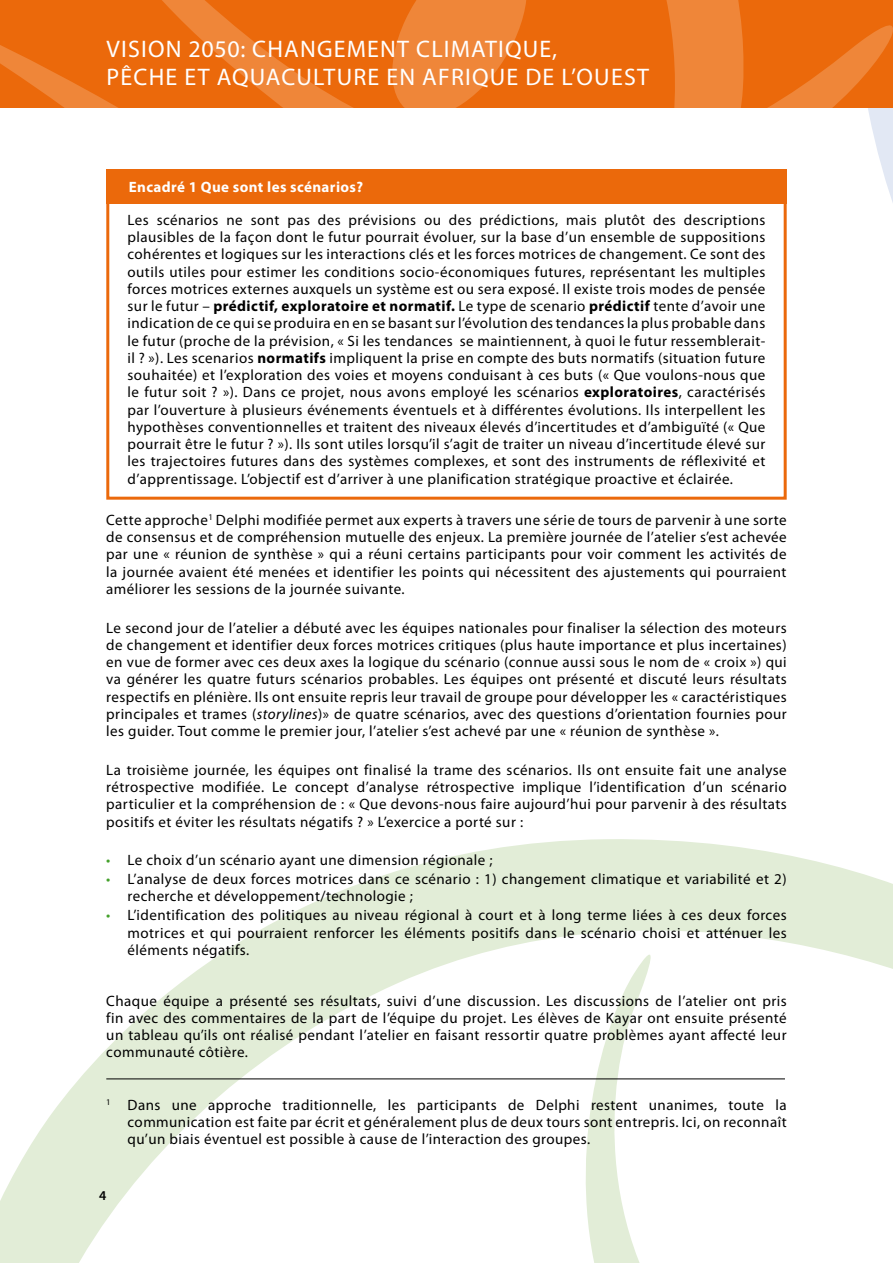
<style>
.page{position:relative;width:893px;height:1263px;background:#fff}
.page>*{position:absolute;margin:0;border:0;box-sizing:border-box;transform-origin:0 0}
.t1{font:24px "Myriad Pro";letter-spacing:.05em;color:#fff}
.t2{font:15px/17.2px "Myriad Pro";letter-spacing:.03em;color:#000;text-align:justify}
.t3{font:700 15px "Myriad Pro";letter-spacing:.025em;color:#fff}
.t4{font:600 13.5px "Myriad Pro";color:#000}
.s1{font-weight:700}
.s2{font-style:italic}
.s3{color:#44a12b}
</style>
<div class="page">
<svg style="left:373px;top:839px;width:460px;height:40px;fill:#e2edd7"></svg>
<svg style="left:0;top:879px;width:893px;height:384px"></svg>
<svg style="left:833px;top:108px;width:60px;height:831px"></svg>
<div style="left:106px;top:169px;width:681px;height:331px;background:#fff;border:3px solid #eb690b"></div>
<div style="left:106px;top:169px;width:681px;height:34px;background:#eb690b"></div>
<hr style="left:106px;top:1079px;width:679px;height:1px;background:#000">
<svg style="left:0;top:0;width:893px;height:108px;background:#ec7219"></svg>
<h1 class="t1" style="left:107px;top:34px;width:27px">Vision</h1>
<h1 class="t1" style="left:188px;top:34px;width:113px">2050: Changement</h1>
<h1 class="t1" style="left:416px;top:34px;width:14px">climatiq</h1>
<h1 class="t1" style="left:523px;top:34px;width:36px">ue,</h1>
<h1 class="t1" style="left:107px;top:63px;width:345px">pêche et aquaculture en Afriq</h1>
<h1 class="t1" style="left:490px;top:63px;width:135px">ue de l’Ouest</h1>
<p class="t3" style="left:129px;top:177px;width:236px">Encadré 1 Que sont les scénarios?</p>
<p class="t2" style="left:128px;top:211px;width:639px">Les scénarios ne sont pas des prévisions ou des prédictions, mais plutôt des descriptions plausibles de la façon dont le futur pourrait évoluer, sur la base d’un ensemble de suppositions cohérentes et logiques sur les interactions clés et les forces motrices de changement. Ce sont des outils utiles pour estimer les conditions socio-économiques futures, représentant les multiples forces motrices externes auxquels un système est ou sera exposé. Il existe trois modes de pensée sur le futur – <span class="s1">prédictif, exploratoire et normatif.</span> Le type de scenario <span class="s1">prédictif</span> tente d’avoir une indication de ce qui se produira en en se basant sur l’évolution des tendances la plus probable dans le futur (proche de la prévision, « Si les tendances se maintiennent, à quoi le futur ressemblerait&shy;il ? »). Les scenarios <span class="s1">normatifs</span> impliquent la prise en compte des buts normatifs (situation future souhaitée) et l’exploration des voies et moyens conduisant à ces buts (« Que voulons-nous que le futur soit ? »). Dans ce projet, nous avons employé les scénarios <span class="s1">exploratoires</span>, caractérisés par l’ouverture à plusieurs événements éventuels et à différentes évolutions. Ils interpellent les hypothèses conventionnelles et traitent des niveaux élevés d’incertitudes et d’ambiguïté (« Que pourrait être le futur ? »). Ils sont utiles lorsqu’il s’agit de traiter un niveau d’incertitude élevé sur les trajectoires futures dans des systèmes complexes, et sont des instruments de réflexivité et d’apprentissage. L’objectif est d’arriver à une planification stratégique proactive et éclairée.</p>
<p class="t2" style="left:106px;top:511px;width:682px">Cette approche<sup>1</sup> Delphi modifiée permet aux experts à travers une série de tours de parvenir à une sorte de consensus et de compréhension mutuelle des enjeux. La première journée de l’atelier s’est achevée par une « réunion de synthèse » qui a réuni certains participants pour voir comment les activités de la journée avaient été menées et identifier les points qui nécessitent des ajustements qui pourraient améliorer les sessions de la journée suivante.</p>
<p class="t2" style="left:106px;top:619px;width:682px">Le second jour de l’atelier a débuté avec les équipes nationales pour finaliser la sélection des moteurs de changement et identifier deux forces motrices critiques (plus haute importance et plus incertaines) en vue de former avec ces deux axes la logique du scénario (connue aussi sous le nom de « croix ») qui va générer les quatre futurs scénarios probables. Les équipes ont présenté et discuté leurs résultats respectifs en plénière. Ils ont ensuite repris leur travail de groupe pour développer les « caractéristiques principales et trames (<span class="s2">storylines</span>)» de quatre scénarios, avec des questions d’orientation fournies pour les guider. Tout comme le premier jour, l’atelier s’est achevé par une « réunion de synthèse ».</p>
<p class="t2" style="left:106px;top:761px;width:682px">La troisième journée, les équipes ont finalisé la trame des scénarios. Ils ont ensuite fait une analyse rétrospective modifiée. Le concept d’analyse rétrospective implique l’identification d’un scénario particulier et la compréhension de : « Que devons-nous faire aujourd’hui pour parvenir à des résultats positifs et éviter les résultats négatifs ? » L’exercice a porté sur :</p>
<p class="t2" style="left:106px;top:851px;width:388px"><span class="s3">•</span> Le choix d’un scénario ayant une dimension régionale ;</p>
<p class="t2" style="left:128px;top:870px;width:661px;text-indent:-21px"><span class="s3">•</span> L’analyse de deux forces motrices dans ce scénario : 1) changement climatique et variabilité et 2) recherche et développement/technologie ;</p>
<p class="t2" style="left:128px;top:906px;width:661px;text-indent:-21px"><span class="s3">•</span> L’identification des politiques au niveau régional à court et à long terme liées à ces deux forces motrices et qui pourraient renforcer les éléments positifs dans le scénario choisi et atténuer les éléments négatifs.</p>
<p class="t2" style="left:106px;top:992px;width:682px">Chaque équipe a présenté ses résultats, suivi d’une discussion. Les discussions de l’atelier ont pris fin avec des commentaires de la part de l’équipe du projet. Les élèves de Kayar ont ensuite présenté un tableau qu’ils ont réalisé pendant l’atelier en faisant ressortir quatre problèmes ayant affecté leur communauté côtière.</p>
<p class="t2" style="left:128px;top:1096px;width:661px;text-indent:-21px"><sup>1</sup> Dans une approche traditionnelle, les participants de Delphi restent unanimes, toute la communication est faite par écrit et généralement plus de deux tours sont entrepris. Ici, on reconnaît qu’un biais éventuel est possible à cause de l’interaction des groupes.</p>
<p class="t4" style="left:99px;top:1186px;width:9px">4</p>
</div>
